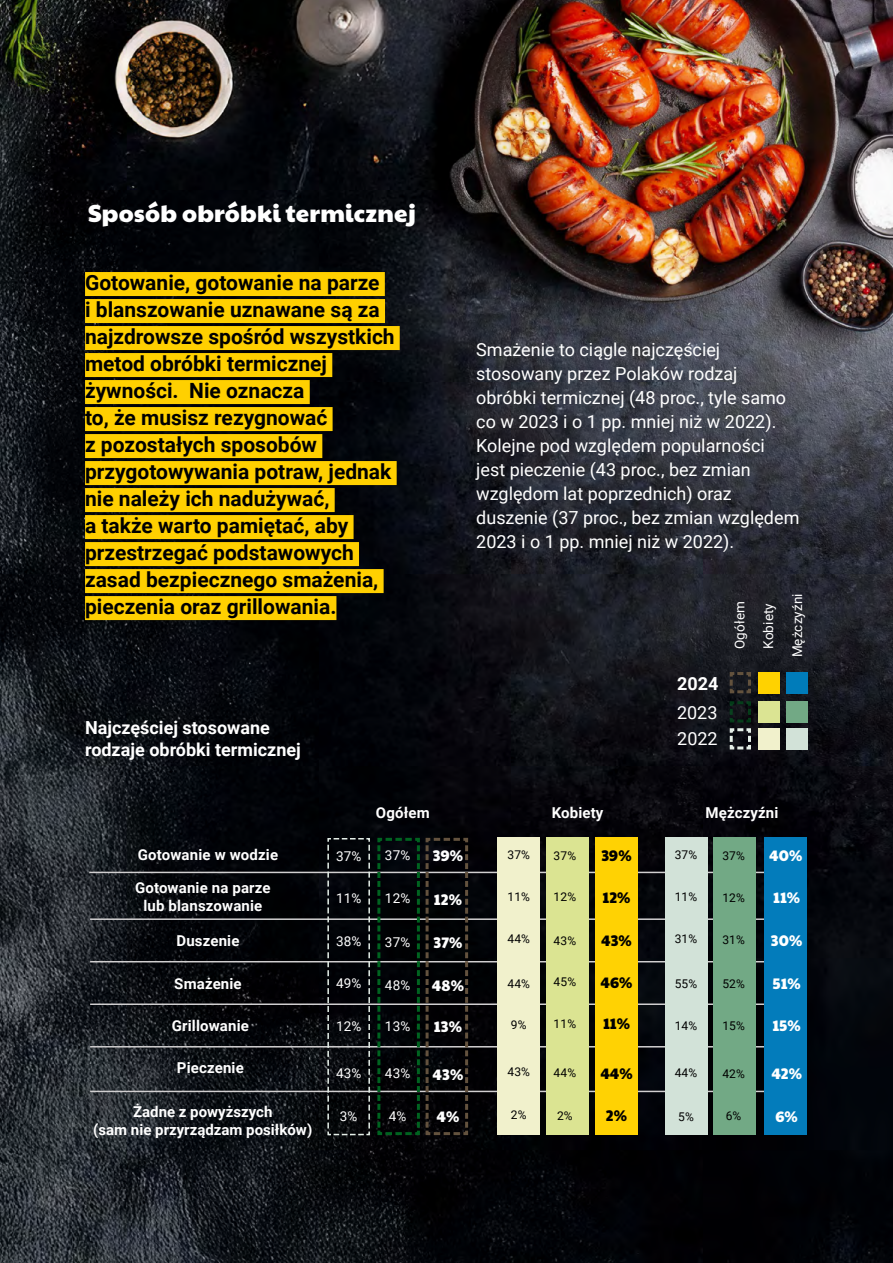
<style>
.page{position:relative;width:893px;height:1263px;background:#fff}
.page>*{position:absolute;margin:0;border:0;box-sizing:border-box;transform-origin:0 0}
.t1{font:24px "Paytone One";letter-spacing:.01em;color:#fff}
.t2{font:700 21px/27px "Roboto";color:#000}
.t3{font:18px/24px "Roboto";color:#fff}
.t4{font:700 18px/21.6px "Roboto";color:#fff}
.t5{font:700 15px/18px "Roboto";letter-spacing:.01em;color:#fff;text-align:center}
.t6{font:15px "Paytone One";letter-spacing:.01em;color:#fff}
.t7{font:15px "Paytone One";letter-spacing:.01em;color:#000}
.t8{font:13.5px/29.1px "Roboto";letter-spacing:.01em;color:#fff;text-align:center}
.t9{font:12px "Roboto";letter-spacing:.01em;color:#000}
</style>
<div class="page">
<img style="left:0;top:0;width:893px;height:1263px">
<div style="left:758px;top:728px;width:21px;height:21px;background:#f1f1cc"></div>
<div style="left:786px;top:728px;width:21px;height:21px;background:#d2e2d8"></div>
<div style="left:758px;top:701px;width:21px;height:21px;background:#dbe493"></div>
<div style="left:758px;top:672px;width:21px;height:21px;background:#ffd200"></div>
<div style="left:786px;top:672px;width:21px;height:21px;background:#007cba"></div>
<svg style="left:728px;top:670px;width:24px;height:81px;background:#252a2a"></svg>
<div style="left:787px;top:701px;width:21px;height:21px;background:#72a985"></div>
<div style="left:85px;top:272px;width:300px;height:24px;background:#ffd000"></div>
<div style="left:85px;top:299px;width:300px;height:24px;background:#ffd000"></div>
<div style="left:85px;top:326px;width:315px;height:24px;background:#ffd000"></div>
<div style="left:85px;top:353px;width:247px;height:24px;background:#ffd000"></div>
<div style="left:85px;top:380px;width:225px;height:24px;background:#ffd000"></div>
<div style="left:85px;top:407px;width:248px;height:24px;background:#ffd000"></div>
<div style="left:85px;top:434px;width:237px;height:24px;background:#ffd000"></div>
<div style="left:85px;top:461px;width:312px;height:24px;background:#ffd000"></div>
<div style="left:85px;top:488px;width:250px;height:24px;background:#ffd000"></div>
<div style="left:85px;top:515px;width:269px;height:24px;background:#ffd000"></div>
<div style="left:85px;top:542px;width:274px;height:24px;background:#ffd000"></div>
<div style="left:85px;top:569px;width:299px;height:24px;background:#ffd000"></div>
<div style="left:85px;top:596px;width:251px;height:24px;background:#ffd000"></div>
<hr style="left:89px;top:872px;width:713px;height:1px;background:#d1cfd0">
<hr style="left:90px;top:918px;width:713px;height:2px;background:#d1cfd0">
<hr style="left:90px;top:961px;width:713px;height:1px;background:#d1cfd0">
<hr style="left:90px;top:1003px;width:713px;height:2px;background:#d1cfd0">
<hr style="left:90px;top:1046px;width:713px;height:1px;background:#d1cfd0">
<hr style="left:90px;top:1091px;width:713px;height:1px;background:#d1cfd0">
<div style="left:497px;top:838px;width:43px;height:297px;background:#f1f1cc"></div>
<div style="left:713px;top:838px;width:43px;height:297px;background:#72a985"></div>
<div style="left:764px;top:838px;width:43px;height:297px;background:#037cbb"></div>
<div style="left:546px;top:838px;width:42px;height:297px;background:#dbe492"></div>
<div style="left:595px;top:838px;width:43px;height:297px;background:#ffd203"></div>
<div style="left:665px;top:838px;width:42px;height:297px;background:#d2e2d8"></div>
<svg style="left:327px;top:836px;width:143px;height:300px;background:#0e1212"></svg>
<p class="t1" style="left:88px;top:193px;width:329px">Sposób obróbki termicznej</p>
<p class="t2" style="left:85px;top:268px;width:311px">Gotowanie, gotowanie na parze<br>i blanszowanie uznawane są za najzdrowsze spośród wszystkich metod obróbki termicznej żywności. Nie oznacza<br>to, że musisz rezygnować<br>z pozostałych sposobów przygotowywania potraw, jednak nie należy ich nadużywać,<br>a także warto pamiętać, aby przestrzegać podstawowych zasad bezpiecznego smażenia, pieczenia oraz grillowania.</p>
<p class="t4" style="left:85px;top:716px;width:217px">Najczęściej stosowane rodzaje obróbki termicznej</p>
<p class="t3" style="left:476px;top:337px;width:325px">Smażenie to ciągle najczęściej stosowany przez Polaków rodzaj obróbki termicznej (48 proc., tyle samo co w 2023 i o 1 pp. mniej niż w 2022).<br>Kolejne pod względem popularności<br>jest pieczenie (43 proc., bez zmian względom lat poprzednich) oraz duszenie (37 proc., bez zmian względem 2023 i o 1 pp. mniej niż w 2022).</p>
<p class="t4" style="left:677px;top:672px;width:43px">2024</p>
<p class="t3" style="left:677px;top:700px;width:42px">2023</p>
<p class="t3" style="left:677px;top:726px;width:42px">2022</p>
<p class="t8" style="left:725px;top:649px;width:49px;rotate:-90deg">Ogółem</p>
<p class="t8" style="left:753px;top:657px;width:66px;rotate:-90deg">Kobiety<br>Mężczyźni</p>
<p class="t5" style="left:138px;top:845px;width:142px">Gotowanie w wodzie</p>
<p class="t5" style="left:135px;top:878px;width:137px">Gotowanie na parze lub blanszowanie</p>
<p class="t5" style="left:176px;top:931px;width:65px">Duszenie</p>
<p class="t5" style="left:174px;top:974px;width:69px">Smażenie</p>
<p class="t5" style="left:172px;top:1016px;width:79px">Grillowanie</p>
<p class="t5" style="left:177px;top:1058px;width:68px">Pieczenie</p>
<p class="t5" style="left:93px;top:1102px;width:221px">Żadne z powyższych<br>(sam nie przyrządzam posiłków)</p>
<p class="t8" style="left:336px;top:841px;width:27px">37%</p>
<p class="t8" style="left:336px;top:883px;width:27px">11%</p>
<p class="t8" style="left:336px;top:926px;width:27px">38%</p>
<p class="t8" style="left:336px;top:968px;width:27px">49%</p>
<p class="t8" style="left:336px;top:1011px;width:27px">12%</p>
<p class="t8" style="left:336px;top:1058px;width:27px">43%</p>
<p class="t8" style="left:340px;top:1101px;width:19px">3%</p>
<p class="t5" style="left:376px;top:803px;width:55px">Ogółem</p>
<p class="t5" style="left:552px;top:803px;width:53px">Kobiety</p>
<p class="t5" style="left:705px;top:803px;width:74px">Mężczyźni</p>
<p class="t9" style="left:507px;top:847px;width:24px">37%</p>
<p class="t9" style="left:507px;top:888px;width:24px">11%</p>
<p class="t9" style="left:507px;top:931px;width:24px">44%</p>
<p class="t9" style="left:507px;top:975px;width:24px">44%</p>
<p class="t9" style="left:511px;top:1016px;width:17px">9%</p>
<p class="t9" style="left:507px;top:1064px;width:24px">43%</p>
<p class="t9" style="left:511px;top:1106px;width:17px">2%</p>
<p class="t8" style="left:385px;top:840px;width:27px">37%</p>
<p class="t6" style="left:433px;top:843px;width:32px">39%</p>
<p class="t8" style="left:385px;top:883px;width:27px">12%</p>
<p class="t6" style="left:434px;top:886px;width:30px">12%</p>
<p class="t9" style="left:722px;top:847px;width:24px">37%</p>
<p class="t6" style="left:769px;top:843px;width:35px">40%</p>
<p class="t9" style="left:722px;top:889px;width:24px">12%</p>
<p class="t6" style="left:773px;top:885px;width:28px">11%</p>
<p class="t9" style="left:722px;top:932px;width:24px">31%</p>
<p class="t6" style="left:771px;top:927px;width:33px">30%</p>
<p class="t9" style="left:722px;top:975px;width:24px">52%</p>
<p class="t6" style="left:772px;top:971px;width:30px">51%</p>
<p class="t9" style="left:722px;top:1017px;width:24px">15%</p>
<p class="t6" style="left:772px;top:1013px;width:30px">15%</p>
<p class="t9" style="left:722px;top:1065px;width:24px">42%</p>
<p class="t6" style="left:771px;top:1061px;width:32px">42%</p>
<p class="t9" style="left:726px;top:1108px;width:17px">6%</p>
<p class="t6" style="left:775px;top:1103px;width:24px">6%</p>
<p class="t9" style="left:554px;top:847px;width:24px">37%</p>
<p class="t7" style="left:601px;top:843px;width:32px">39%</p>
<p class="t9" style="left:554px;top:888px;width:24px">12%</p>
<p class="t7" style="left:602px;top:884px;width:30px">12%</p>
<p class="t9" style="left:554px;top:932px;width:24px">43%</p>
<p class="t7" style="left:601px;top:928px;width:32px">43%</p>
<p class="t9" style="left:554px;top:973px;width:24px">45%</p>
<p class="t7" style="left:601px;top:969px;width:33px">46%</p>
<p class="t9" style="left:554px;top:1015px;width:24px">11%</p>
<p class="t7" style="left:603px;top:1011px;width:28px">11%</p>
<p class="t9" style="left:554px;top:1065px;width:24px">44%</p>
<p class="t7" style="left:600px;top:1060px;width:34px">44%</p>
<p class="t9" style="left:557px;top:1107px;width:17px">2%</p>
<p class="t7" style="left:606px;top:1103px;width:23px">2%</p>
<p class="t9" style="left:675px;top:847px;width:24px">37%</p>
<p class="t9" style="left:675px;top:888px;width:24px">11%</p>
<p class="t9" style="left:675px;top:931px;width:24px">31%</p>
<p class="t9" style="left:675px;top:975px;width:24px">55%</p>
<p class="t9" style="left:675px;top:1017px;width:24px">14%</p>
<p class="t9" style="left:675px;top:1065px;width:24px">44%</p>
<p class="t9" style="left:678px;top:1108px;width:17px">5%</p>
<p class="t8" style="left:385px;top:927px;width:27px">37%</p>
<p class="t6" style="left:433px;top:930px;width:30px">37%</p>
<p class="t8" style="left:385px;top:970px;width:27px">48%</p>
<p class="t6" style="left:432px;top:972px;width:33px">48%</p>
<p class="t8" style="left:385px;top:1011px;width:27px">13%</p>
<p class="t6" style="left:434px;top:1014px;width:29px">13%</p>
<p class="t8" style="left:385px;top:1059px;width:27px">43%</p>
<p class="t6" style="left:433px;top:1061px;width:32px">43%</p>
<p class="t8" style="left:389px;top:1101px;width:19px">4%</p>
<p class="t6" style="left:437px;top:1104px;width:24px">4%</p>
</div>
